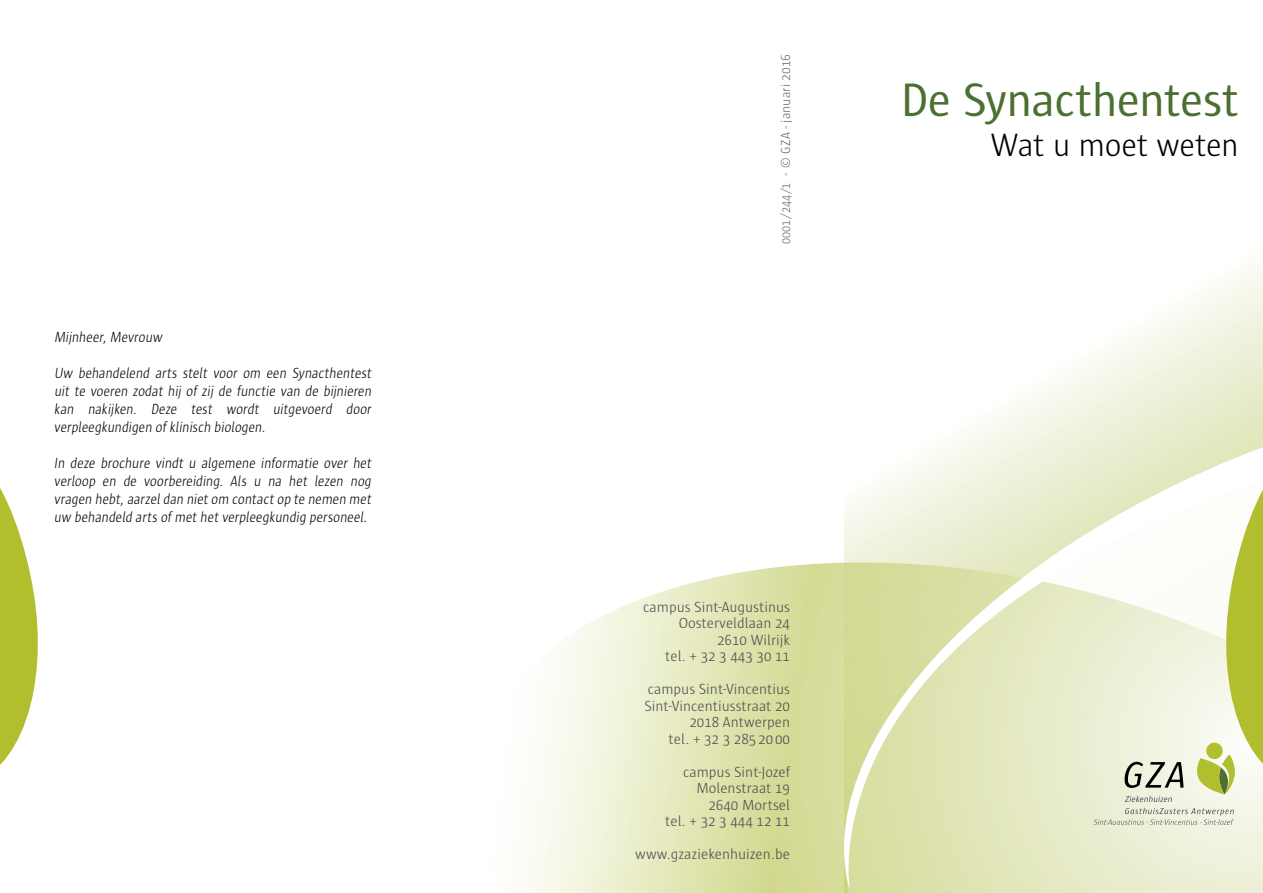
<style>
.page{position:relative;width:1263px;height:893px;background:#fff}
.page>*{position:absolute;margin:0;border:0;box-sizing:border-box;transform-origin:0 0}
.t1{font:48px "Sun";letter-spacing:-.015em;color:#4b7031}
.t2{font:300 33px "Sun";letter-spacing:-.015em;color:#010000}
.t3{font:300 15px/18px "Sun";color:#000;text-align:justify;scale:.9 1}
.t4{font:300 15px/16.5px "Sun";color:#4d4d4f;text-align:right}
.t5{font:300 13.5px "Sun";color:#6d6e71;scale:.9 1}
</style>
<div class="page">
<svg style="left:524px;top:565px;width:739px;height:328px"></svg>
<svg style="left:0;top:488px;width:38px;height:277px"></svg>
<svg style="left:795px;top:327px;width:468px;height:564px"></svg>
<svg style="left:1193px;top:446px;width:70px;height:348px"></svg>
<p class="t3" style="left:54px;top:328px;width:124px">Mijnheer, Mevrouw</p>
<p class="t3" style="left:54px;top:364px;width:356px">Uw behandelend arts stelt voor om een Synacthentest uit te voeren zodat hij of zij de functie van de bijnieren kan nakijken. Deze test wordt uitgevoerd door verpleegkundigen of klinisch biologen.</p>
<p class="t3" style="left:54px;top:454px;width:356px">In deze brochure vindt u algemene informatie over het verloop en de voorbereiding. Als u na het lezen nog vragen hebt,aarzeldan niet om contact op te nemen met uw behandeld arts of met het verpleegkundig personeel.</p>
<p class="t5" style="left:778px;top:244px;width:213px;rotate:-90deg">0001/244/1 - © GZA - januari 2016</p>
<h1 class="t1" style="left:901px;top:74px;width:340px">De Synacthentest</h1>
<h2 class="t2" style="left:990px;top:127px;width:250px">Wat u moet weten</h2>
<p class="t4" style="left:643px;top:599px;width:148px">campus Sint-Augustinus<br>Oosterveldlaan 24<br>2610 Wilrijk<br>tel. + 32 3 443 30 11</p>
<p class="t4" style="left:644px;top:681px;width:147px">campus Sint-Vincentius<br>Sint-Vincentiusstraat 20<br>2018 Antwerpen<br>tel. + 32 3 285 2000</p>
<p class="t4" style="left:665px;top:764px;width:126px">campus Sint-Jozef<br>Molenstraat 19<br>2640 Mortsel<br>tel. + 32 3 444 12 11</p>
<p class="t4" style="left:635px;top:846px;width:156px">www.gzaziekenhuizen.be</p>
</div>
